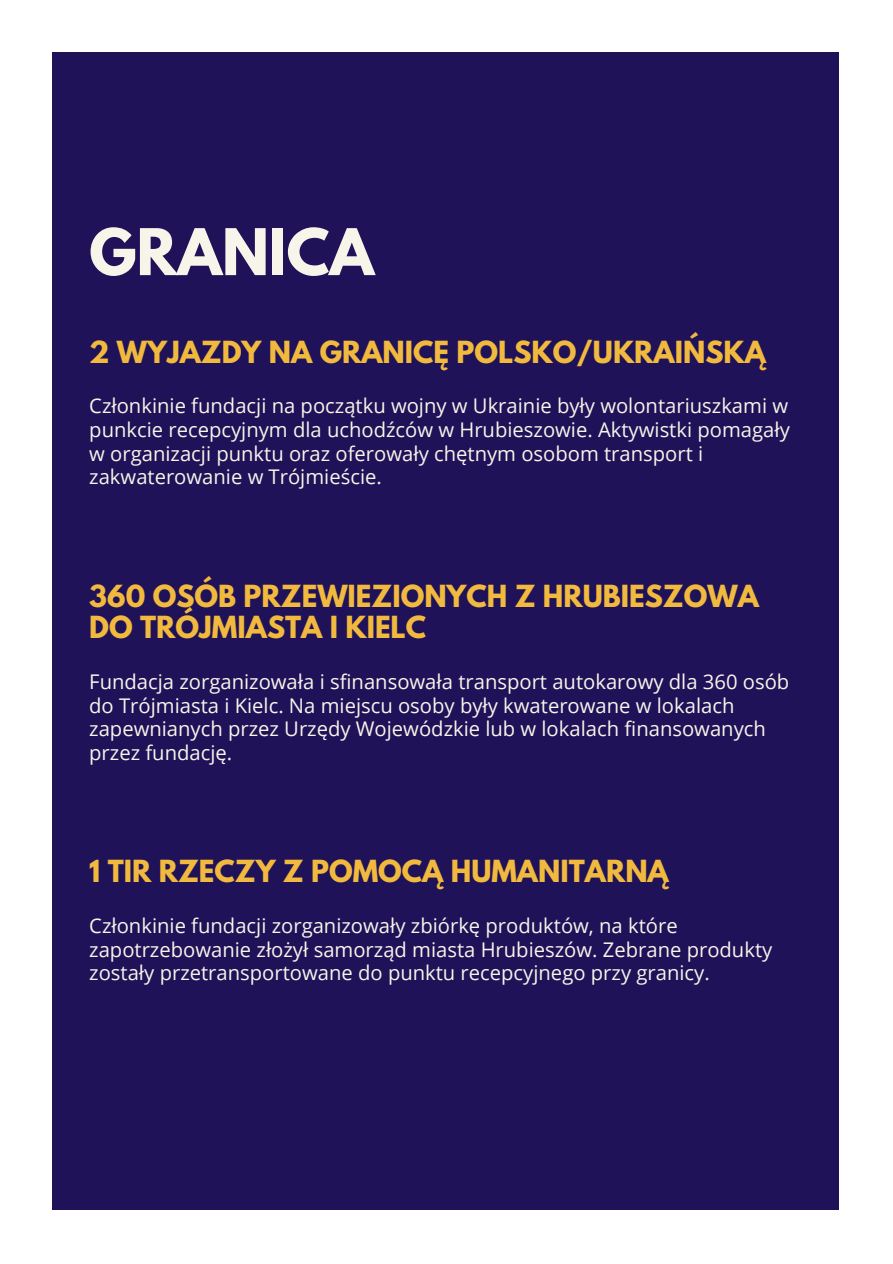
<style>
.page{position:relative;width:893px;height:1264px;background:#fff}
.page>*{position:absolute;margin:0;border:0;box-sizing:border-box;transform-origin:0 0}
.t1{font:700 57px "League Spartan";color:#f7f4ea}
.t2{font:700 27px/31.5px "League Spartan";color:#f1ba3e}
.t3{font:20.25px/23.5px "Open Sans";color:#f7f4ea}
</style>
<div class="page">
<div style="left:52px;top:52px;width:787px;height:1157px;background:#201258"></div>
<h1 class="t1" style="left:89px;top:224px;width:286px">GRANICA</h1>
<h2 class="t2" style="left:89px;top:339px;width:678px">2 WYJAZDY NA GRANICĘ POLSKO/UKRAIŃSKĄ</h2>
<p class="t3" style="left:89px;top:394px;width:702px">Członkinie fundacji na początku wojny w Ukrainie były wolontariuszkami w punkcie recepcyjnym dla uchodźców w Hrubieszowie. Aktywistki pomagały w organizacji punktu oraz oferowały chętnym osobom transport i zakwaterowanie w Trójmieście.</p>
<h2 class="t2" style="left:89px;top:583px;width:671px">360 OSÓB PRZEWIEZIONYCH Z HRUBIESZOWA<br>DO TRÓJMIASTA I KIELC</h2>
<p class="t3" style="left:89px;top:669px;width:701px">Fundacja zorganizowała i sfinansowała transport autokarowy dla 360 osób do Trójmiasta i Kielc. Na miejscu osoby były kwaterowane w lokalach zapewnianych przez Urzędy Wojewódzkie lub w lokalach finansowanych przez fundację.</p>
<h2 class="t2" style="left:89px;top:859px;width:581px">1 TIR RZECZY Z POMOCĄ HUMANITARNĄ</h2>
<p class="t3" style="left:89px;top:913px;width:684px">Członkinie fundacji zorganizowały zbiórkę produktów, na które zapotrzebowanie złożył samorząd miasta Hrubieszów. Zebrane produkty zostały przetransportowane do punktu recepcyjnego przy granicy.</p>
</div>
